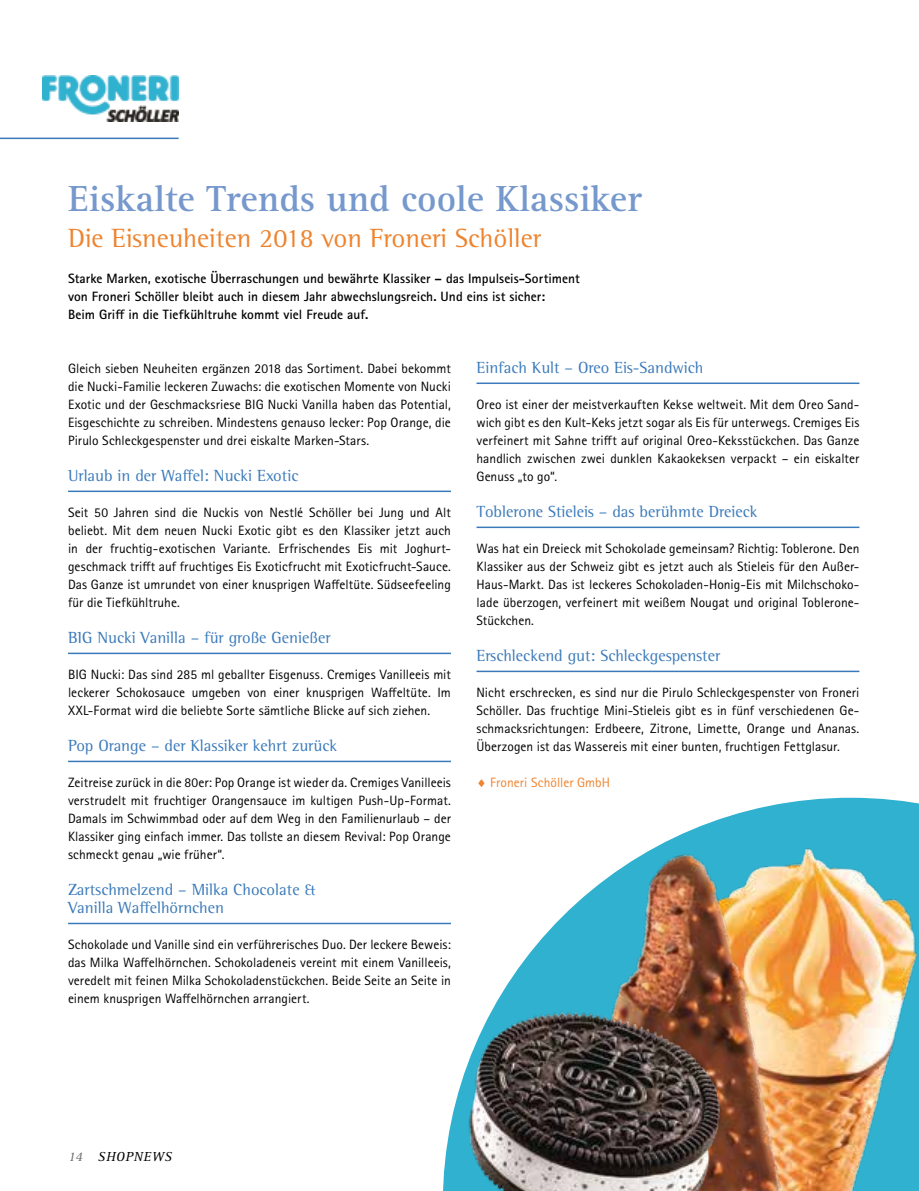
<style>
.page{position:relative;width:919px;height:1191px;background:#fff}
.page>*{position:absolute;margin:0;border:0;box-sizing:border-box;transform-origin:0 0}
.t1{font:700 37.5px "Rotis Serif Pro";color:#7698cc}
.t2{font:27px "Rotis Semi Serif Pro";color:#ee842f}
.t3{font:16.5px/18px "Rotis Semi Serif Pro";color:#3a7aba}
.t4{font:13.5px/18px "Rotis Sans Serif Pro";letter-spacing:.005em;color:#000;text-align:justify}
.t5{font:700 13.5px/18px "Rotis Sans Serif Pro";color:#000}
.t6{font:13.5px "Rotis Sans Serif Pro";letter-spacing:.005em;color:#ee842f}
.t7{font:italic 13.5px "Rotis Serif Pro";letter-spacing:.05em;color:#000}
.s1{color:#6a6864}
</style>
<div class="page">
<img style="left:43px;top:75px;width:136px;height:46px">
<img style="left:667px;top:797px;width:251px;height:394px">
<img style="left:504px;top:841px;width:299px;height:350px">
<img style="left:443px;top:992px;width:305px;height:199px">
<hr style="left:0;top:138px;width:179px;height:1px;background:#3a7aba">
<hr style="left:68px;top:490px;width:383px;height:2px;background:#3a7aba">
<hr style="left:68px;top:652px;width:383px;height:2px;background:#3a7aba">
<hr style="left:68px;top:760px;width:383px;height:2px;background:#3a7aba">
<hr style="left:68px;top:922px;width:383px;height:2px;background:#3a7aba">
<hr style="left:476px;top:382px;width:383px;height:2px;background:#3a7aba">
<hr style="left:476px;top:526px;width:383px;height:2px;background:#3a7aba">
<hr style="left:476px;top:670px;width:383px;height:2px;background:#3a7aba">
<h1 class="t1" style="left:68px;top:175px;width:575px">Eiskalte Trends und coole Klassiker</h1>
<h2 class="t2" style="left:68px;top:222px;width:474px">Die Eisneuheiten 2018 von Froneri Schöller</h2>
<p class="t5" style="left:68px;top:269px;width:513px">Starke Marken, exotische Überraschungen und bewährte Klassiker – das Impulseis-Sortiment von Froneri Schöller bleibt auch in diesem Jahr abwechslungsreich. Und eins ist sicher:<br>Beim Griff in die Tiefkühltruhe kommt viel Freude auf.</p>
<p class="t4" style="left:68px;top:360px;width:384px">Gleich sieben Neuheiten ergänzen 2018 das Sortiment. Dabei bekommt die Nucki-Familie leckeren Zuwachs: die exotischen Momente von Nucki Exotic und der Geschmacksriese BIG Nucki Vanilla haben das Potential, Eisgeschichte zu schreiben. Mindestens genauso lecker: Pop Orange, die Pirulo Schleckgespenster und drei eiskalte Marken-Stars.</p>
<p class="t3" style="left:68px;top:466px;width:232px">Urlaub in der Waffel: Nucki Exotic</p>
<p class="t4" style="left:68px;top:504px;width:384px">Seit 50 Jahren sind die Nuckis von Nestlé Schöller bei Jung und Alt beliebt. Mit dem neuen Nucki Exotic gibt es den Klassiker jetzt auch in der fruchtig-exotischen Variante. Erfrischendes Eis mit Joghurt&shy;geschmack trifft auf fruchtiges Eis Exoticfrucht mit Exoticfrucht-Sauce.<br>Das Ganze ist umrundet von einer knusprigen Waffeltüte. Südseefeeling für die Tiefkühltruhe.</p>
<p class="t3" style="left:68px;top:628px;width:264px">BIG Nucki Vanilla – für große Genießer</p>
<p class="t4" style="left:68px;top:666px;width:384px">BIG Nucki: Das sind 285 ml geballter Eisgenuss. Cremiges Vanilleeis mit leckerer Schokosauce umgeben von einer knusprigen Waffeltüte. Im XXL-Format wird die beliebte Sorte sämtliche Blicke auf sich ziehen.</p>
<p class="t3" style="left:68px;top:736px;width:270px">Pop Orange – der Klassiker kehrt zurück</p>
<p class="t4" style="left:68px;top:774px;width:384px">Zeitreise zurück in die 80er: Pop Orange ist wieder da. Cremiges Vanilleeis verstrudelt mit fruchtiger Orangensauce im kultigen Push-Up-Format.<br>Damals im Schwimmbad oder auf dem Weg in den Familienurlaub – der Klassiker ging einfach immer. Das tollste an diesem Revival: Pop Orange schmeckt genau „wie früher“.</p>
<p class="t3" style="left:68px;top:880px;width:249px">Zartschmelzend – Milka Chocolate &amp;<br>Vanilla Waffelhörnchen</p>
<p class="t4" style="left:68px;top:936px;width:384px">Schokolade und Vanille sind ein verführerisches Duo. Der leckere Beweis: das Milka Waffelhörnchen. Schokoladeneis vereint mit einem Vanilleeis, veredelt mit feinen Milka Schokoladenstückchen. Beide Seite an Seite in einem knusprigen Waffelhörnchen arrangiert.</p>
<p class="t3" style="left:476px;top:358px;width:228px">Einfach Kult – Oreo Eis-Sandwich</p>
<p class="t4" style="left:476px;top:396px;width:384px">Oreo ist einer der meistverkauften Kekse weltweit. Mit dem Oreo Sand&shy;wich gibt es den Kult-Keks jetzt sogar als Eis für unterwegs. Cremiges Eis verfeinert mit Sahne trifft auf original Oreo-Keksstückchen. Das Ganze handlich zwischen zwei dunklen Kakaokeksen verpackt – ein eiskalter Genuss „to go“.</p>
<p class="t3" style="left:476px;top:502px;width:282px">Toblerone Stieleis – das berühmte Dreieck</p>
<p class="t4" style="left:476px;top:540px;width:384px">Was hat ein Dreieck mit Schokolade gemeinsam? Richtig: Toblerone. Den Klassiker aus der Schweiz gibt es jetzt auch als Stieleis für den Außer-Haus-Markt. Das ist leckeres Schokoladen-Honig-Eis mit Milchschoko&shy;lade überzogen, verfeinert mit weißem Nougat und original Toblerone-Stückchen.</p>
<p class="t3" style="left:476px;top:646px;width:245px">Erschleckend gut: Schleckgespenster</p>
<p class="t4" style="left:476px;top:684px;width:384px">Nicht erschrecken, es sind nur die Pirulo Schleckgespenster von Froneri Schöller. Das fruchtige Mini-Stieleis gibt es in fünf verschiedenen Ge&shy;schmacksrichtungen: Erdbeere, Zitrone, Limette, Orange und Ananas.<br>Überzogen ist das Wassereis mit einer bunten, fruchtigen Fettglasur.</p>
<p class="t6" style="left:476px;top:775px;width:135px">♦ Froneri Schöller GmbH</p>
<p class="t7" style="left:68px;top:1148px;width:106px"><span class="s1">14</span> SHOPNEWS</p>
</div>
